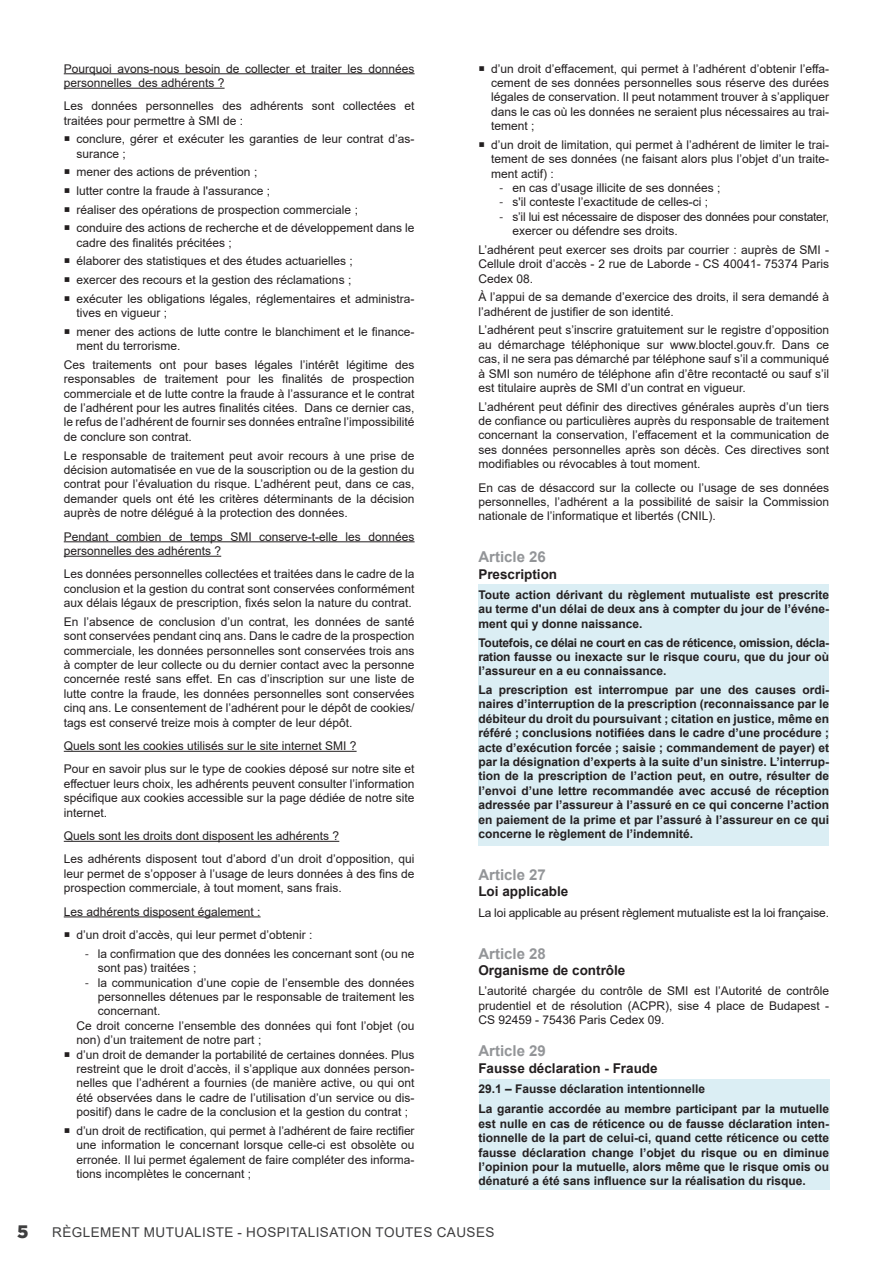
<style>
.page{position:relative;width:893px;height:1263px;background:#fff}
.page>*{position:absolute;margin:0;border:0;box-sizing:border-box;transform-origin:0 0}
.t1{font:900 18px "Gotham";color:#3e3e3f}
.t2{font:700 15px "Arial";color:#939598}
.t3{font:700 13.5px "Arial";color:#231f20}
.t4{font:13.5px "Arial";letter-spacing:.035em;color:#3e3e3f}
.puce_1{font:12px/14.4px "Arial";color:#231f20;text-align:justify}
.t5{font:700 12px/14.4px "Arial";color:#231f20;text-align:justify}
.puce_1-2{font:12px/14.4px "Arial";letter-spacing:-.02em;color:#231f20}
.s1{font-family:"Myriad Pro"}
</style>
<div class="page">
<div style="left:478px;top:584px;width:351px;height:262px;background:#dbeef4"></div>
<hr style="left:64px;top:73px;width:351px;height:1px;background:#231f20">
<hr style="left:64px;top:88px;width:161px;height:1px;background:#231f20">
<hr style="left:64px;top:541px;width:351px;height:1px;background:#231f20">
<hr style="left:64px;top:556px;width:157px;height:1px;background:#231f20">
<hr style="left:64px;top:751px;width:293px;height:1px;background:#231f20">
<hr style="left:64px;top:841px;width:275px;height:1px;background:#231f20">
<hr style="left:64px;top:916px;width:197px;height:1px;background:#231f20">
<div style="left:479px;top:1079px;width:351px;height:110px;background:#dbeef4"></div>
<p class="puce_1" style="left:64px;top:61px;width:352px">Pourquoi avons-nous besoin de collecter et traiter les données personnelles des adhérents ?</p>
<p class="puce_1" style="left:64px;top:99px;width:352px">Les données personnelles des adhérents sont collectées et traitées pour permettre à SMI de :</p>
<p class="puce_1" style="left:77px;top:132px;width:340px">conclure, gérer et exécuter les garanties de leur contrat d’as&shy;surance ;</p>
<p class="puce_1" style="left:77px;top:165px;width:182px">mener des actions de prévention ;</p>
<p class="puce_1" style="left:77px;top:184px;width:195px">lutter contre la fraude à l'assurance ;</p>
<p class="puce_1" style="left:77px;top:202px;width:283px">réaliser des opérations de prospection commerciale ;</p>
<p class="puce_1" style="left:77px;top:221px;width:340px">conduire des actions de recherche et de développement dans le cadre des finalités précitées ;</p>
<p class="puce_1" style="left:77px;top:254px;width:278px">élaborer des statistiques et des études actuarielles ;</p>
<p class="puce_1" style="left:77px;top:273px;width:276px">exercer des recours et la gestion des réclamations ;</p>
<p class="puce_1" style="left:77px;top:291px;width:340px">exécuter les obligations légales, réglementaires et administra&shy;tives en vigueur ;</p>
<p class="puce_1" style="left:77px;top:324px;width:340px">mener des actions de lutte contre le blanchiment et le finance&shy;ment du terrorisme.</p>
<p class="puce_1" style="left:64px;top:357px;width:352px">Ces traitements ont pour bases légales l’intérêt légitime des responsables de traitement pour les finalités de prospection commerciale et de lutte contre la fraude à l’assurance et le contrat de l’adhérent pour les autres finalités citées. Dans ce dernier cas, le refus de l’adhérent de fournir ses données entraîne l’impossibilité de conclure son contrat.</p>
<p class="puce_1" style="left:64px;top:448px;width:352px">Le responsable de traitement peut avoir recours à une prise de décision automatisée en vue de la souscription ou de la gestion du contrat pour l’évaluation du risque. L’adhérent peut, dans ce cas, demander quels ont été les critères déterminants de la décision auprès de notre délégué à la protection des données.</p>
<p class="puce_1" style="left:64px;top:529px;width:352px">Pendant combien de temps SMI conserve-t-elle les données personnelles des adhérents ?</p>
<p class="puce_1" style="left:64px;top:567px;width:352px">Les données personnelles collectées et traitées dans le cadre de la conclusion et la gestion du contrat sont conservées conformément aux délais légaux de prescription, fixés selon la nature du contrat.</p>
<p class="puce_1" style="left:64px;top:614px;width:352px">En l’absence de conclusion d’un contrat, les données de santé sont conservées pendant cinq ans. Dans le cadre de la prospection commerciale, les données personnelles sont conservées trois ans à compter de leur collecte ou du dernier contact avec la personne concernée resté sans effet. En cas d’inscription sur une liste de lutte contre la fraude, les données personnelles sont conservées cinq ans. Le consentement de l’adhérent pour le dépôt de cookies/ tags est conservé treize mois à compter de leur dépôt.</p>
<p class="puce_1" style="left:64px;top:738px;width:294px">Quels sont les cookies utilisés sur le site internet SMI ?</p>
<p class="puce_1" style="left:64px;top:762px;width:352px">Pour en savoir plus sur le type de cookies déposé sur notre site et effectuer leurs choix, les adhérents peuvent consulter l’information spécifique aux cookies accessible sur la page dédiée de notre site internet.</p>
<p class="puce_1" style="left:64px;top:828px;width:277px">Quels sont les droits dont disposent les adhérents ?</p>
<p class="puce_1" style="left:64px;top:852px;width:352px">Les adhérents disposent tout d’abord d’un droit d’opposition, qui leur permet de s’opposer à l’usage de leurs données à des fins de prospection commerciale, à tout moment, sans frais.</p>
<p class="puce_1" style="left:64px;top:904px;width:198px">Les adhérents disposent également :</p>
<p class="puce_1" style="left:77px;top:927px;width:238px">d’un droit d’accès, qui leur permet d’obtenir :</p>
<p class="puce_1" style="left:98px;top:946px;width:318px;text-indent:-13px"><span class="s1">-</span> la confirmation que des données les concernant sont (ou ne sont pas) traitées ;</p>
<p class="puce_1" style="left:98px;top:975px;width:318px;text-indent:-13px"><span class="s1">-</span> la communication d’une copie de l’ensemble des données personnelles détenues par le responsable de traitement les concernant.</p>
<p class="puce_1" style="left:77px;top:1018px;width:340px">Ce droit concerne l’ensemble des données qui font l’objet (ou non) d’un traitement de notre part ;</p>
<p class="puce_1" style="left:77px;top:1047px;width:340px">d’un droit de demander la portabilité de certaines données. Plus restreint que le droit d’accès, il s’applique aux données person&shy;nelles que l’adhérent a fournies (de manière active, ou qui ont été observées dans le cadre de l’utilisation d’un service ou dis&shy;positif) dans le cadre de la conclusion et la gestion du contrat ;</p>
<p class="puce_1" style="left:77px;top:1123px;width:340px">d’un droit de rectification, qui permet à l’adhérent de faire rectifier une information le concernant lorsque celle-ci est obsolète ou erronée. Il lui permet également de faire compléter des informa&shy;tions incomplètes le concernant ;</p>
<p class="puce_1" style="left:491px;top:61px;width:340px">d’un droit d’effacement, qui permet à l’adhérent d’obtenir l’effa&shy;cement de ses données personnelles sous réserve des durées légales de conservation. Il peut notamment trouver à s’appliquer dans le cas où les données ne seraient plus nécessaires au trai&shy;tement ;</p>
<p class="puce_1" style="left:491px;top:137px;width:340px">d’un droit de limitation, qui permet à l’adhérent de limiter le trai&shy;tement de ses données (ne faisant alors plus l’objet d’un traite&shy;ment actif) :</p>
<p class="puce_1" style="left:500px;top:180px;width:222px"><span class="s1">-</span> en cas d’usage illicite de ses données ;</p>
<p class="puce_1" style="left:500px;top:195px;width:210px"><span class="s1">-</span> s'il conteste l’exactitude de celles-ci ;</p>
<p class="puce_1-2" style="left:512px;top:209px;width:318px;text-indent:-13px"><span class="s1">-</span> s’il lui est nécessaire de disposer des données pour constater, exercer ou défendre ses droits.</p>
<p class="puce_1" style="left:478px;top:242px;width:352px">L’adhérent peut exercer ses droits par courrier : auprès de SMI - Cellule droit d’accès - 2 rue de Laborde - CS 40041- 75374 Paris Cedex 08.</p>
<p class="puce_1" style="left:478px;top:290px;width:352px">À l’appui de sa demande d’exercice des droits, il sera demandé à l’adhérent de justifier de son identité.</p>
<p class="puce_1" style="left:478px;top:323px;width:352px">L’adhérent peut s’inscrire gratuitement sur le registre d’opposition au démarchage téléphonique sur www.bloctel.gouv.fr. Dans ce cas, il ne sera pas démarché par téléphone sauf s’il a communiqué à SMI son numéro de téléphone afin d’être recontacté ou sauf s’il est titulaire auprès de SMI d’un contrat en vigueur.</p>
<p class="puce_1" style="left:478px;top:399px;width:352px">L’adhérent peut définir des directives générales auprès d’un tiers de confiance ou particulières auprès du responsable de traitement concernant la conservation, l’effacement et la communication de ses données personnelles après son décès. Ces directives sont modifiables ou révocables à tout moment.</p>
<p class="puce_1" style="left:478px;top:480px;width:352px">En cas de désaccord sur la collecte ou l’usage de ses données personnelles, l’adhérent a la possibilité de saisir la Commission nationale de l’informatique et libertés (CNIL).</p>
<p class="t2" style="left:478px;top:547px;width:69px">Article 26</p>
<p class="t3" style="left:478px;top:564px;width:80px">Prescription</p>
<p class="t5" style="left:478px;top:588px;width:352px">Toute action dérivant du règlement mutualiste est prescrite au terme d'un délai de deux ans à compter du jour de l’événe&shy;ment qui y donne naissance.</p>
<p class="t5" style="left:478px;top:635px;width:352px">Toutefois, ce délai ne court en cas de réticence, omission, décla&shy;ration fausse ou inexacte sur le risque couru, que du jour où l’assureur en a eu connaissance.</p>
<p class="t5" style="left:478px;top:683px;width:352px">La prescription est interrompue par une des causes ordi&shy;naires d’interruption de la prescription (reconnaissance par le débiteur du droit du poursuivant ; citation en justice, même en référé ; conclusions notifiées dans le cadre d’une procédure ; acte d’exécution forcée ; saisie ; commandement de payer) et par la désignation d’experts à la suite d’un sinistre. L’interrup&shy;tion de la prescription de l’action peut, en outre, résulter de l’envoi d’une lettre recommandée avec accusé de réception adressée par l’assureur à l’assuré en ce qui concerne l’action en paiement de la prime et par l’assuré à l’assureur en ce qui concerne le règlement de l’indemnité.</p>
<p class="t2" style="left:478px;top:864px;width:69px">Article 27</p>
<p class="t3" style="left:478px;top:882px;width:92px">Loi applicable</p>
<p class="puce_1" style="left:478px;top:905px;width:352px">La loi applicable au présent règlement mutualiste est la loi française.</p>
<p class="t2" style="left:478px;top:943px;width:69px">Article 28</p>
<p class="t3" style="left:478px;top:960px;width:149px">Organisme de contrôle</p>
<p class="puce_1" style="left:478px;top:984px;width:352px">L’autorité chargée du contrôle de SMI est l’Autorité de contrôle prudentiel et de résolution (ACPR), sise 4 place de Budapest - CS 92459 - 75436 Paris Cedex 09.</p>
<p class="t2" style="left:478px;top:1040px;width:69px">Article 29</p>
<p class="t3" style="left:478px;top:1058px;width:181px">Fausse déclaration - Fraude</p>
<p class="t5" style="left:478px;top:1082px;width:228px">29.1 – Fausse déclaration intentionnelle</p>
<p class="t5" style="left:478px;top:1102px;width:352px">La garantie accordée au membre participant par la mutuelle est nulle en cas de réticence ou de fausse déclaration inten&shy;tionnelle de la part de celui-ci, quand cette réticence ou cette fausse déclaration change l’objet du risque ou en diminue l’opinion pour la mutuelle, alors même que le risque omis ou dénaturé a été sans influence sur la réalisation du risque.</p>
<h1 class="t1" style="left:17px;top:1221px;width:13px">5</h1>
<p class="t4" style="left:52px;top:1222px;width:444px">RÈGLEMENT MUTUALISTE - HOSPITALISATION TOUTES CAUSES</p>
</div>
